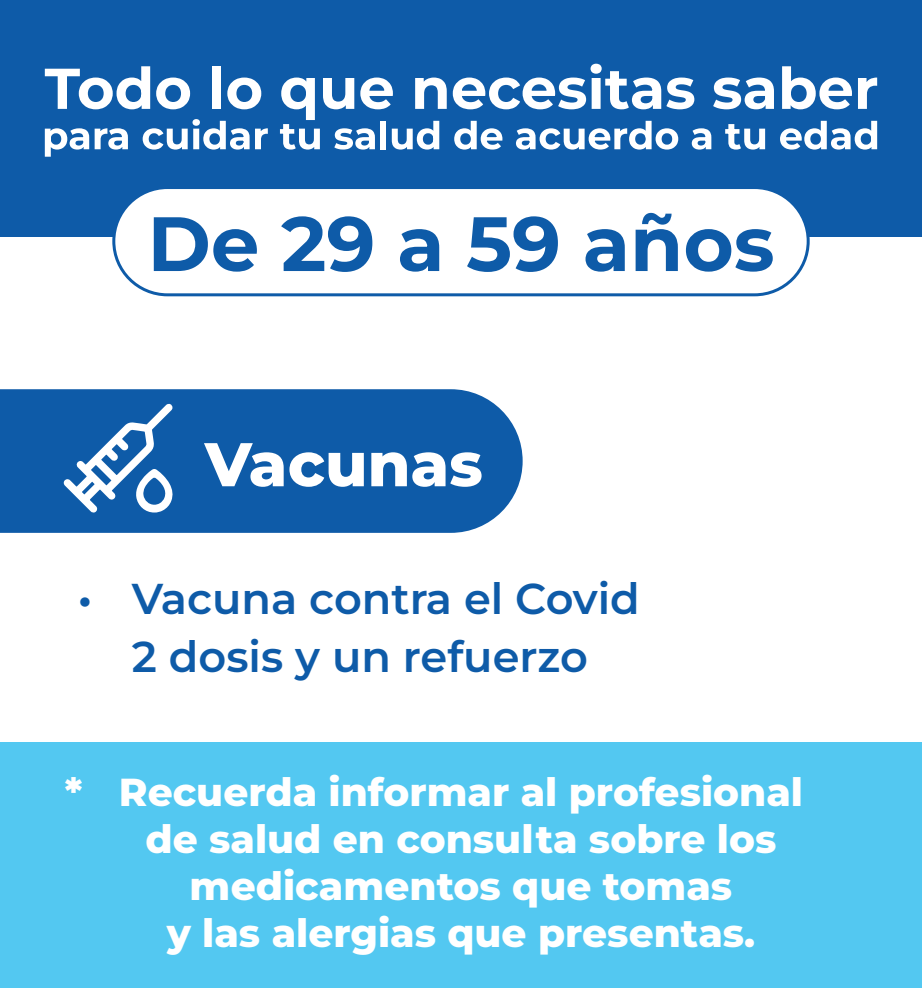
<style>
.page{position:relative;width:922px;height:988px;background:#fff}
.page>*{position:absolute;margin:0;border:0;box-sizing:border-box;transform-origin:0 0}
.t1{font:700 76.8px "Montserrat";color:#0e5ba8}
.t2{font:800 61.5px "Montserrat";color:#fff}
.t3{font:600 43.2px/57.6px "Montserrat";color:#0e5ba8;text-align:center}
.t4{font:800 39px "Montserrat";color:#fff}
</style>
<div class="page">
<div style="left:0;top:0;width:921px;height:237px;background:#0e5ba8"></div>
<svg style="left:112px;top:189px;width:697px;height:107px"></svg>
<svg style="left:45px;top:66px;width:105px;height:43px"></svg>
<svg style="left:156px;top:78px;width:34px;height:31px"></svg>
<div style="left:212px;top:66px;width:9px;height:43px;background:#fff"></div>
<svg style="left:227px;top:78px;width:34px;height:31px"></svg>
<svg style="left:453px;top:64px;width:241px;height:45px"></svg>
<svg style="left:713px;top:78px;width:61px;height:31px"></svg>
<svg style="left:782px;top:66px;width:69px;height:43px"></svg>
<svg style="left:858px;top:78px;width:19px;height:31px"></svg>
<svg style="left:45px;top:128px;width:44px;height:29px"></svg>
<svg style="left:95px;top:128px;width:33px;height:22px"></svg>
<svg style="left:143px;top:119px;width:106px;height:31px"></svg>
<svg style="left:255px;top:128px;width:13px;height:21px"></svg>
<svg style="left:280px;top:78px;width:166px;height:72px"></svg>
<svg style="left:454px;top:121px;width:48px;height:29px"></svg>
<svg style="left:516px;top:121px;width:162px;height:29px"></svg>
<svg style="left:691px;top:128px;width:20px;height:22px"></svg>
<svg style="left:725px;top:124px;width:40px;height:26px"></svg>
<svg style="left:780px;top:121px;width:97px;height:29px"></svg>
<div style="left:0;top:389px;width:522px;height:144px;background:#0e5ba8"></div>
<svg style="left:63px;top:403px;width:110px;height:110px"></svg>
<div style="left:0;top:742px;width:921px;height:246px;background:#53c8f1"></div>
<h1 class="t1" style="left:147px;top:193px;width:628px">De 29 a 59 años</h1>
<h2 class="t2" style="left:205px;top:419px;width:279px">Vacunas</h2>
<p class="t3" style="left:78px;top:569px;width:563px">• Vacuna contra el Covid<br>2 dosis y un refuerzo</p>
<p class="t4" style="left:65px;top:763px;width:739px">* Recuerda informar al profesional</p>
<p class="t4" style="left:145px;top:810px;width:632px">de salud en consulta sobre los</p>
<p class="t4" style="left:190px;top:857px;width:544px">medicamentos que tomas</p>
<p class="t4" style="left:167px;top:904px;width:590px">y las alergias que presentas.</p>
</div>
